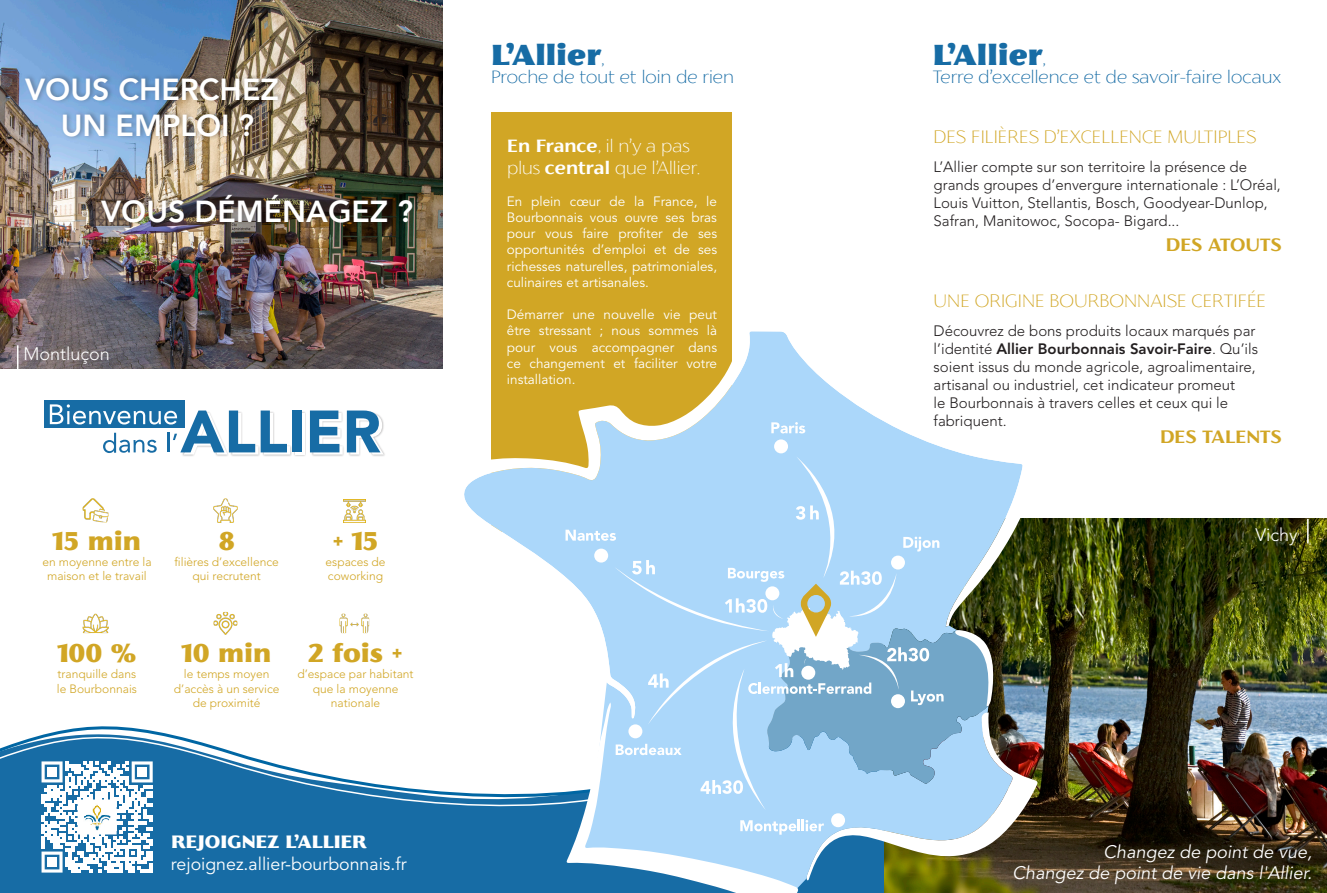
<style>
.page{position:relative;width:1327px;height:893px;background:#fff}
.page>*{position:absolute;margin:0;border:0;box-sizing:border-box;transform-origin:0 0}
.t1{font:800 30.15px "Avenir LT Std";color:#fff}
.t2{font:900 28.95px "Florentia";color:#176ca5}
.t3{font:900 25.5px "Florentia";color:#d1a625}
.t4{font:200 18px "Florentia";color:#176ca5}
.t5{font:200 18px "Florentia";color:#d1a625}
.t6{font:italic 18px "Avenir LT Std";color:#fff}
.t7{font:200 18px/21.6px "Florentia";color:#fff}
.t8{font:700 18px "Florentia";color:#d1a625}
.t9{font:300 18px "Avenir LT Std";color:#fff}
.t10{font:17.7px "Avenir LT Std";color:#fff}
.t11{font:900 17.7px "Florentia";color:#fff}
.t12{font:300 15px/18px "Avenir LT Std";color:#231f20}
.t13{font:13.5px/16.2px "Avenir LT Std";color:#fff;text-align:justify}
.t14{font:300 12px/14.4px "Avenir LT Std";color:#d1a625;text-align:center}
.s1{font-weight:200;font-size:18px}
.s2{font-weight:700}
.s3{font-weight:800}
</style>
<div class="page">
<div style="left:491px;top:112px;width:240px;height:419px;background:#d1a625"></div>
<div style="left:0;top:823px;width:461px;height:70px;background:#176ca5"></div>
<div style="left:0;top:814px;width:440px;height:9px;background:#176ca5"></div>
<svg style="left:0;top:726px;width:440px;height:88px"></svg>
<img style="left:1023px;top:519px;width:304px;height:374px">
<img style="left:0;top:0;width:442px;height:369px">
<svg style="left:1307px;top:519px;width:1px;height:24px"></svg>
<hr style="left:17px;top:345px;width:2px;height:25px;background:#fff">
<div style="left:99px;top:190px;width:319px;height:36px;background:#231f20;opacity:.35"></div>
<div style="left:23px;top:73px;width:261px;height:68px;background:#231f20;opacity:.35"></div>
<div style="left:44px;top:401px;width:140px;height:27px;background:#176ca5"></div>
<div style="left:182px;top:411px;width:48px;height:46px;background:#231f20;opacity:.35"></div>
<div style="left:230px;top:411px;width:30px;height:46px;background:#e0e0e0"></div>
<div style="left:262px;top:411px;width:30px;height:46px;background:#231f20;opacity:.35"></div>
<div style="left:293px;top:411px;width:13px;height:46px;background:#231f20;opacity:.35"></div>
<svg style="left:295px;top:413px;width:9px;height:42px"></svg>
<div style="left:311px;top:411px;width:34px;height:46px;background:#231f20;opacity:.35"></div>
<div style="left:348px;top:411px;width:37px;height:46px;background:#231f20;opacity:.35"></div>
<div style="left:292px;top:411px;width:9px;height:41px;background:#176ca5"></div>
<svg style="left:310px;top:411px;width:74px;height:44px"></svg>
<svg style="left:50px;top:404px;width:240px;height:51px"></svg>
<img style="left:82px;top:498px;width:26px;height:24px">
<img style="left:213px;top:498px;width:25px;height:25px">
<img style="left:343px;top:500px;width:22px;height:22px">
<img style="left:82px;top:614px;width:27px;height:19px">
<img style="left:213px;top:612px;width:24px;height:23px">
<img style="left:339px;top:614px;width:30px;height:19px">
<svg style="left:440px;top:321px;width:600px;height:559px"></svg>
<div style="left:774px;top:439px;width:14px;height:14px;background:#fff;border-radius:50%"></div>
<svg style="left:771px;top:422px;width:34px;height:11px"></svg>
<svg style="left:42px;top:761px;width:111px;height:112px"></svg>
<svg style="left:565px;top:456px;width:433px;height:437px;background:#a6cce6"></svg>
<p class="t1" style="left:25px;top:71px;width:255px">VOUS CHERCHEZ</p>
<p class="t1" style="left:61px;top:108px;width:195px">UN EMPLOI ?</p>
<p class="t1" style="left:101px;top:193px;width:313px">VOUS DÉMÉNAGEZ ?</p>
<p class="t9" style="left:23px;top:343px;width:88px">Montluçon</p>
<p class="t3" style="left:53px;top:524px;width:90px">15 min</p>
<p class="t3" style="left:218px;top:524px;width:19px">8</p>
<p class="t3" style="left:333px;top:524px;width:47px">+ 15</p>
<p class="t14" style="left:42px;top:554px;width:111px">en moyenne entre la maison et le travail</p>
<p class="t14" style="left:175px;top:554px;width:106px">filières d’excellence</p>
<p class="t14" style="left:193px;top:569px;width:70px">qui recrutent</p>
<p class="t14" style="left:325px;top:554px;width:62px">espaces de</p>
<p class="t14" style="left:328px;top:569px;width:57px">coworking</p>
<p class="t3" style="left:58px;top:637px;width:80px">100 %</p>
<p class="t3" style="left:182px;top:637px;width:91px">10 min</p>
<p class="t3" style="left:308px;top:637px;width:96px">2 fois +</p>
<p class="t14" style="left:58px;top:667px;width:80px">tranquille dans</p>
<p class="t14" style="left:57px;top:681px;width:82px">le Bourbonnais</p>
<p class="t14" style="left:174px;top:667px;width:107px">le temps moyen d’accès à un service de proximité</p>
<p class="t14" style="left:297px;top:667px;width:118px">d’espace par habitant que la moyenne nationale</p>
<p class="t11" style="left:171px;top:830px;width:197px">REJOIGNEZ L’ALLIER</p>
<p class="t10" style="left:171px;top:854px;width:237px">rejoignez.allier-bourbonnais.fr</p>
<p class="t2" style="left:491px;top:35px;width:115px">L’Allier<span class="s1">,</span></p>
<p class="t4" style="left:491px;top:65px;width:244px">Proche de tout et loin de rien</p>
<p class="t7" style="left:507px;top:135px;width:194px"><span class="s2">En France</span>, il n’y a pas plus <span class="s2">central</span> que l’Allier.</p>
<p class="t13" style="left:507px;top:193px;width:212px">En plein cœur de la France, le Bourbonnais vous ouvre ses bras pour vous faire profiter de ses opportunités d’emploi et de ses richesses naturelles, patrimoniales, culinaires et artisanales.</p>
<p class="t13" style="left:507px;top:307px;width:212px">Démarrer une nouvelle vie peut être stressant ; nous sommes là pour vous accompagner dans ce changement et faciliter votre installation.</p>
<p class="t2" style="left:932px;top:35px;width:115px">L’Allier<span class="s1">,</span></p>
<p class="t4" style="left:932px;top:65px;width:350px">Terre d’excellence et de savoir-faire locaux</p>
<p class="t5" style="left:933px;top:125px;width:324px">DES FILIÈRES D’EXCELLENCE MULTIPLES</p>
<p class="t12" style="left:933px;top:158px;width:349px">L’Allier compte sur son territoire la présence de grands groupes d’envergure internationale : L’Oréal, Louis Vuitton, Stellantis, Bosch, Goodyear-Dunlop, Safran, Manitowoc, Socopa- Bigard...</p>
<p class="t8" style="left:1165px;top:233px;width:117px">DES ATOUTS</p>
<p class="t5" style="left:933px;top:290px;width:334px">UNE ORIGINE BOURBONNAISE CERTIFÉE</p>
<p class="t12" style="left:933px;top:322px;width:326px">Découvrez de bons produits locaux marqués par l’identité <span class="s3">Allier Bourbonnais Savoir-Faire</span>. Qu’ils soient issus du monde agricole, agroalimentaire, artisanal ou industriel, cet indicateur promeut<br>le Bourbonnais à travers celles et ceux qui le fabriquent.</p>
<p class="t8" style="left:1160px;top:425px;width:123px">DES TALENTS</p>
<p class="t9" style="left:1255px;top:524px;width:44px">Vichy</p>
<p class="t6" style="left:1103px;top:841px;width:210px">Changez de point de vue,</p>
<p class="t6" style="left:1012px;top:863px;width:301px">Changez de point de vie dans l'Allier.</p>
</div>
